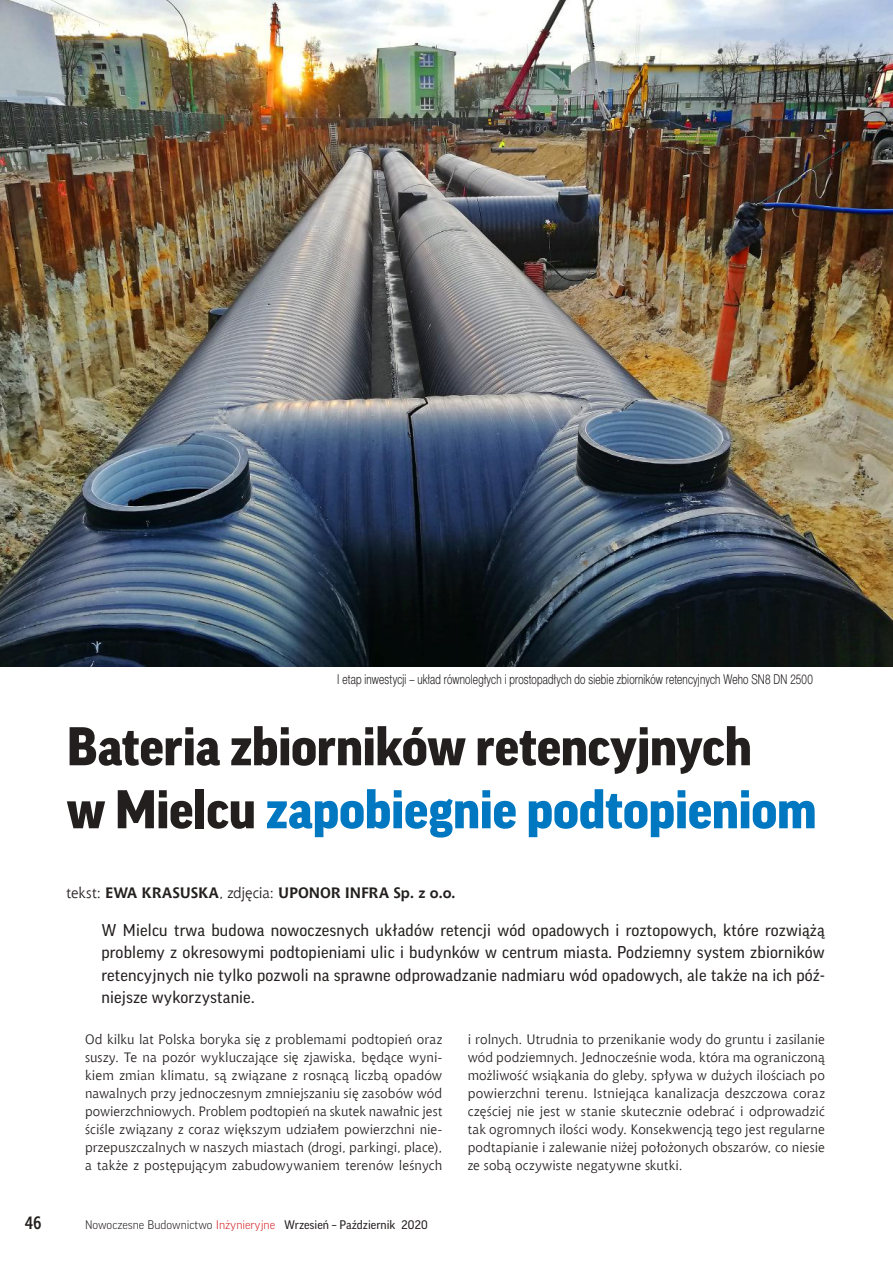
<style>
.page{position:relative;width:893px;height:1263px;background:#fff}
.page>*{position:absolute;margin:0;border:0;box-sizing:border-box;transform-origin:0 0}
.t1{font:900 52.5px/63px "Good Pro";letter-spacing:-.01em;color:#241f1f}
.t2{font:700 18px "Aerton Cnd EFN";color:#241f1f}
.t3{font:16.5px/22.5px "Good Pro";letter-spacing:.01em;color:#241f1f;text-align:justify}
.t4{font:700 15px "Chianti EU";letter-spacing:-.01em;color:#241f1f}
.t5{font:13.5px/18px "Chianti EU";letter-spacing:.01em;color:#241f1f;text-align:justify}
.t6{font:13.5px "Switzer Cnd EFN Light";letter-spacing:.015em;color:#241f1f;scale:.9 1}
.t7{font:12px "Good Pro";color:#241f1f}
.s1{color:#0078c1}
.s2{font-weight:400}
.s3{font-weight:300}
.s4{font-weight:300;color:#d42429}
</style>
<div class="page">
<img style="left:0;top:0;width:893px;height:666px">
<p class="t6" style="left:337px;top:671px;width:530px">I etap inwestycji – układ równoległych i prostopadłych do siebie zbiorników retencyjnych Weho SN8 DN 2500</p>
<h1 class="t1" style="left:67px;top:715px;width:751px">Bateria zbiorników retencyjnych<br>w Mielcu <span class="s1">zapobiegnie podtopieniom</span></h1>
<p class="t4" style="left:67px;top:883px;width:391px"><span class="s2">tekst:</span> EWA KRASUSKA<span class="s2">, zdjęcia:</span> UPONOR INFRA Sp. z o.o.</p>
<p class="t3" style="left:101px;top:918px;width:725px">W Mielcu trwa budowa nowoczesnych układów retencji wód opadowych i roztopowych, które rozwiążą problemy z okresowymi podtopieniami ulic i budynków w centrum miasta. Podziemny system zbiorników retencyjnych nie tylko pozwoli na sprawne odprowadzanie nadmiaru wód opadowych, ale także na ich póź&shy;niejsze wykorzystanie.</p>
<p class="t5" style="left:85px;top:1030px;width:359px">Od kilku lat Polska boryka się z problemami podtopień oraz suszy. Te na pozór wykluczające się zjawiska, będące wyni&shy;kiem zmian klimatu, są związane z rosnącą liczbą opadów nawalnych przy jednoczesnym zmniejszaniu się zasobów wód powierzchniowych. Problem podtopień na skutek nawałnic jest ściśle związany z coraz większym udziałem powierzchni nie&shy;przepuszczalnych w naszych miastach (drogi, parkingi, place), a także z postępującym zabudowywaniem terenów leśnych</p>
<p class="t5" style="left:468px;top:1030px;width:359px">i rolnych. Utrudnia to przenikanie wody do gruntu i zasilanie wód podziemnych. Jednocześnie woda, która ma ograniczoną możliwość wsiąkania do gleby, spływa w dużych ilościach po powierzchni terenu. Istniejąca kanalizacja deszczowa coraz częściej nie jest w stanie skutecznie odebrać i odprowadzić tak ogromnych ilości wody. Konsekwencją tego jest regularne podtapianie i zalewanie niżej położonych obszarów, co niesie ze sobą oczywiste negatywne skutki.</p>
<h2 class="t2" style="left:25px;top:1212px;width:18px">46</h2>
<p class="t7" style="left:85px;top:1218px;width:344px"><span class="s3">Nowoczesne Budownictwo</span> <span class="s4">Inżynieryjne</span> Wrzesień – Październik 2020</p>
</div>
